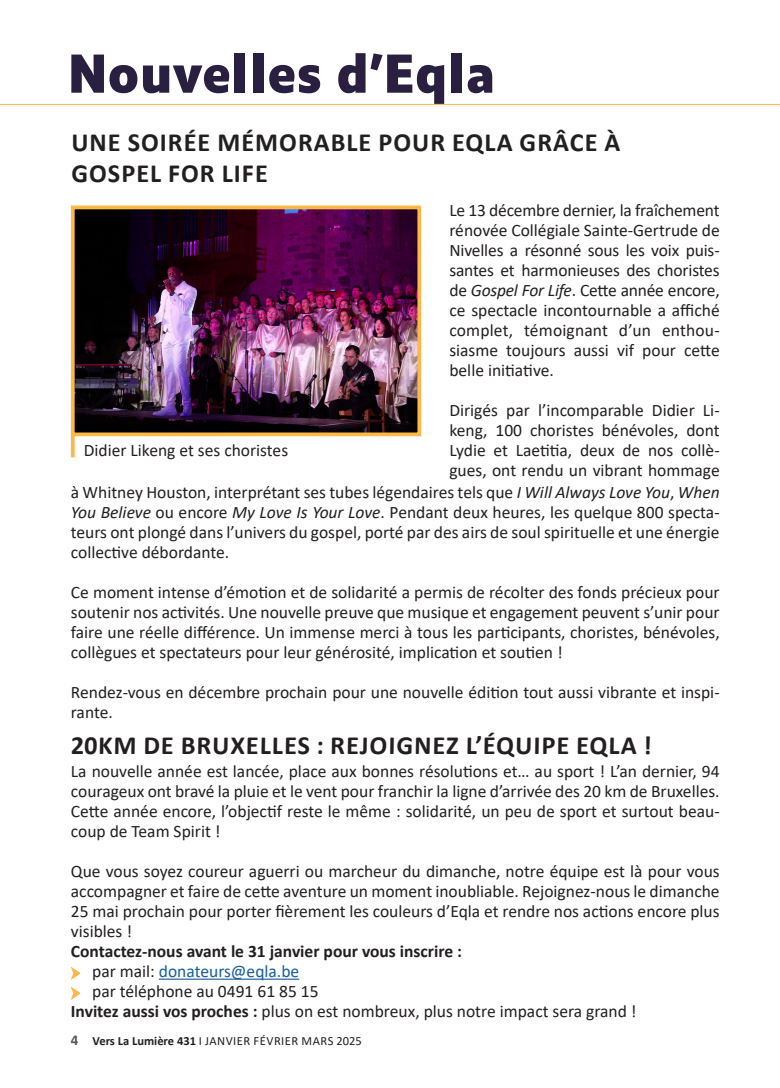
<style>
.page{position:relative;width:780px;height:1088px;background:#fff}
.page>*{position:absolute;margin:0;border:0;box-sizing:border-box;transform-origin:0 0}
.t1{font:700 50px "Luciole";letter-spacing:-.01em;color:#291f40}
.t2{font:700 26.25px "Calibri";letter-spacing:.04em;color:#231f20}
.t3{font:17.5px/20px "Calibri";color:#231f20;text-align:justify}
.t4{font:700 17.5px "Calibri";color:#231f20}
.t5{font:17.5px "Calibri";color:#175d9e}
.t6{font:12.5px "Calibri";letter-spacing:.04em;color:#231f20}
.s1{font-style:italic}
.s2{color:#231f20}
.s3{font-weight:700}
.s4{font-weight:700;font-size:15px;color:#57585a}
</style>
<div class="page">
<hr style="left:0;top:104px;width:780px;height:1px;background:#fcb948">
<img style="left:76px;top:211px;width:340px;height:220px">
<div style="left:71px;top:206px;width:350px;height:230px;border:4px solid #fcb948"></div>
<svg style="left:71px;top:432px;width:4px;height:25px"></svg>
<hr style="left:159px;top:978px;width:140px;height:2px;background:#175d9e">
<svg style="left:71px;top:967px;width:9px;height:13px"></svg>
<svg style="left:71px;top:987px;width:9px;height:13px"></svg>
<p class="t1" style="left:67px;top:46px;width:430px">Nouvelles d’Eqla</p>
<p class="t2" style="left:71px;top:124px;width:550px">UNE SOIRÉE MÉMORABLE POUR EQLA GRÂCE À</p>
<p class="t2" style="left:71px;top:155px;width:198px">GOSPEL FOR LIFE</p>
<p class="t3" style="left:449px;top:200px;width:272px">Le 13 décembre dernier, la fraîchement rénovée Collégiale Sainte-Gertrude de Nivelles a résonné sous les voix puis&shy;santes et harmonieuses des choristes de <span class="s1">Gospel For Life</span>. Cette année encore, ce spectacle incontournable a affiché complet, témoignant d’un enthou&shy;siasme toujours aussi vif pour cette belle initiative.</p>
<p class="t3" style="left:449px;top:400px;width:272px">Dirigés par l’incomparable Didier Li&shy;keng, 100 choristes bénévoles, dont Lydie et Laetitia, deux de nos collè&shy;gues, ont rendu un vibrant hommage</p>
<p class="t3" style="left:71px;top:482px;width:650px">à Whitney Houston, interprétant ses tubes légendaires tels que <span class="s1">I Will Always Love You</span>, <span class="s1">When You Believe</span> ou encore <span class="s1">My Love Is Your Love</span>. Pendant deux heures, les quelque 800 specta&shy;teurs ont plongé dans l’univers du gospel, porté par des airs de soul spirituelle et une énergie collective débordante.</p>
<p class="t3" style="left:71px;top:582px;width:650px">Ce moment intense d’émotion et de solidarité a permis de récolter des fonds précieux pour soutenir nos activités. Une nouvelle preuve que musique et engagement peuvent s’unir pour faire une réelle différence. Un immense merci à tous les participants, choristes, bénévoles, collègues et spectateurs pour leur générosité, implication et soutien !</p>
<p class="t3" style="left:71px;top:682px;width:650px">Rendez-vous en décembre prochain pour une nouvelle édition tout aussi vibrante et inspi&shy;rante.</p>
<p class="t3" style="left:84px;top:440px;width:206px">Didier Likeng et ses choristes</p>
<p class="t2" style="left:71px;top:727px;width:583px">20KM DE BRUXELLES : REJOIGNEZ L’ÉQUIPE EQLA !</p>
<p class="t3" style="left:71px;top:761px;width:650px">La nouvelle année est lancée, place aux bonnes résolutions et… au sport ! L’an dernier, 94 courageux ont bravé la pluie et le vent pour franchir la ligne d’arrivée des 20 km de Bruxelles.<br>Cette année encore, l’objectif reste le même : solidarité, un peu de sport et surtout beau&shy;coup de Team Spirit !</p>
<p class="t3" style="left:71px;top:861px;width:650px">Que vous soyez coureur aguerri ou marcheur du dimanche, notre équipe est là pour vous accompagner et faire de cette aventure un moment inoubliable. Rejoignez-nous le dimanche 25 mai prochain pour porter fièrement les couleurs d’Eqla et rendre nos actions encore plus visibles !</p>
<p class="t4" style="left:71px;top:939px;width:392px">Contactez-nous avant le 31 janvier pour vous inscrire :</p>
<p class="t5" style="left:92px;top:959px;width:208px"><span class="s2">par mail:</span> donateurs@eqla.be</p>
<p class="t3" style="left:92px;top:981px;width:228px">par téléphone au 0491 61 85 15</p>
<p class="t3" style="left:71px;top:1001px;width:567px"><span class="s3">Invitez aussi vos proches :</span> plus on est nombreux, plus notre impact sera grand !</p>
<p class="t6" style="left:71px;top:1032px;width:292px"><span class="s4">4</span> <span class="s3">Vers La Lumière 431</span> I JANVIER FÉVRIER MARS 2025</p>
</div>
